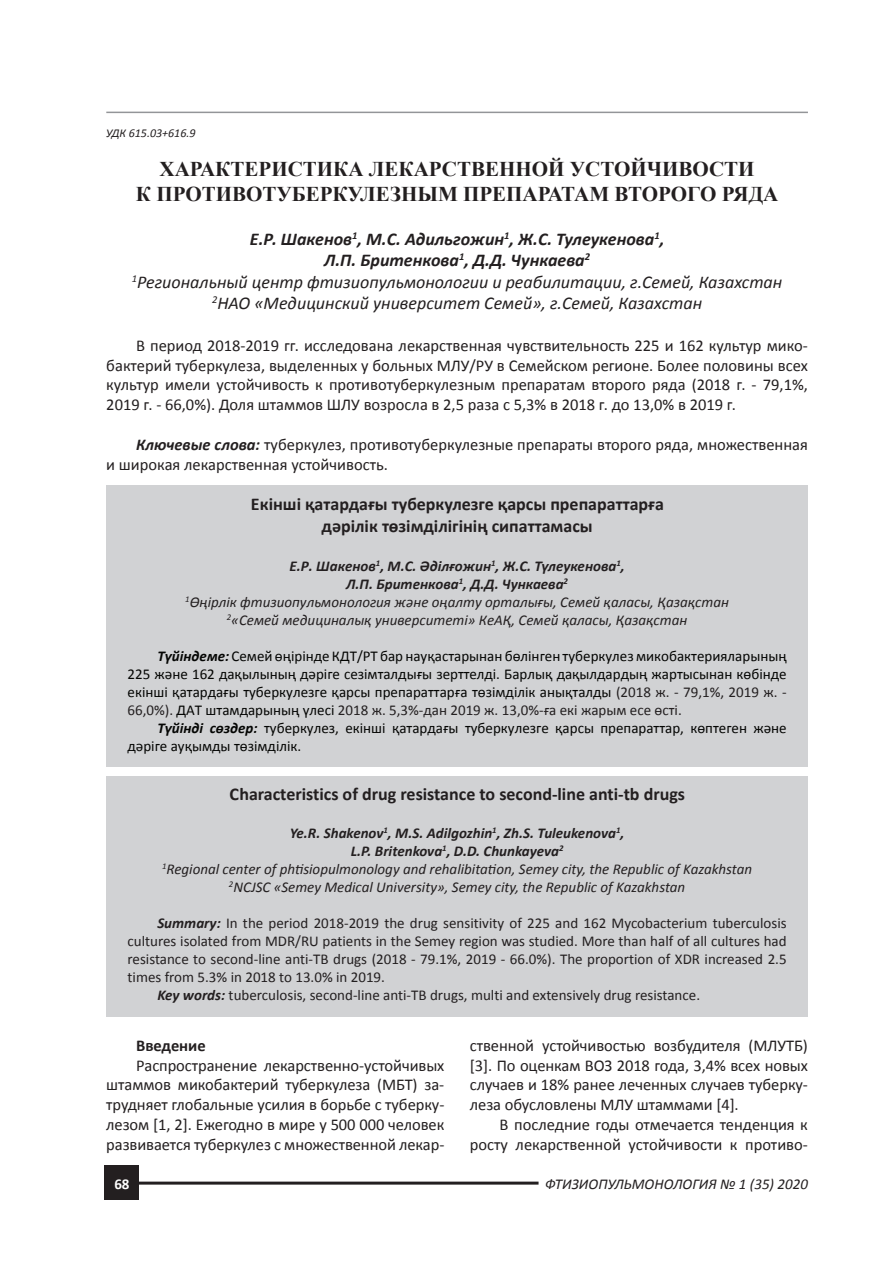
<style>
.page{position:relative;width:893px;height:1263px;background:#fff}
.page>*{position:absolute;margin:0;border:0;box-sizing:border-box;transform-origin:0 0}
.t1{font:700 21px/25.2px "Times New Roman";color:#231f20;text-align:center}
.t2{font:italic 18px/21.6px "Calibri";color:#231f20;text-align:center}
.t3{font:700 18px/21.6px "Calibri";color:#231f20;text-align:center}
.t4{font:16.5px/19.8px "Calibri";color:#231f20;text-align:justify}
.t5{font:700 16.5px "Calibri";color:#231f20}
.t6{font:italic 15px/18px "Calibri";color:#231f20;text-align:center}
.t7{font:15px/18px "Calibri";color:#040503;text-align:justify}
.t8{font:15px "Calibri";color:#231f20}
.t9{font:700 15px "Calibri";color:#fff}
.t10{font:italic 12px "Calibri";color:#231f20}
.s1{font-weight:700}
.s2{font-weight:700;font-style:italic}
.s3{color:#231f20}
</style>
<div class="page">
<hr style="left:106px;top:112px;width:702px;height:1px;background:#939598">
<div style="left:105px;top:1166px;width:34px;height:34px;background:#231f20"></div>
<hr style="left:139px;top:1181px;width:400px;height:3px;background:#231f20">
<div style="left:106px;top:485px;width:702px;height:281px;background:#d1d2d4"></div>
<div style="left:106px;top:776px;width:702px;height:241px;background:#d1d2d4"></div>
<p class="t10" style="left:106px;top:124px;width:91px">УДК 615.03+616.9</p>
<p class="t1" style="left:136px;top:156px;width:644px">ХАРАКТЕРИСТИКА ЛЕКАРСТВЕННОЙ УСТОЙЧИВОСТИ<br>К ПРОТИВОТУБЕРКУЛЕЗНЫМ ПРЕПАРАТАМ ВТОРОГО РЯДА</p>
<p class="t2" style="left:132px;top:227px;width:652px"><span class="s1">Е.Р. Шакенов</span><sup>1</sup><span class="s1">, М.С. Адильгожин</span><sup>1</sup><span class="s1">, Ж.С. Тулеукенова</span><sup>1</sup><span class="s1">,<br>Л.П. Бритенкова</span><sup>1</sup><span class="s1">, Д.Д. Чункаева</span><sup>2<br></sup><sup>1</sup>Региональный центр фтизиопульмонологии и реабилитации, г.Семей, Казахстан <sup>2</sup>НАО «Медицинский университет Семей», г.Семей, Казахстан</p>
<p class="t4" style="left:106px;top:335px;width:703px;text-indent:30px">В период 2018-2019 гг. исследована лекарственная чувствительность 225 и 162 культур мико&shy;бактерий туберкулеза, выделенных у больных МЛУ/РУ в Семейском регионе. Более половины всех культур имели устойчивость к противотуберкулезным препаратам второго ряда (2018 г. - 79,1%, 2019 г. - 66,0%). Доля штаммов ШЛУ возросла в 2,5 раза с 5,3% в 2018 г. до 13,0% в 2019 г.</p>
<p class="t4" style="left:106px;top:434px;width:703px;text-indent:30px"><span class="s2">Ключевые слова:</span> туберкулез, противотуберкулезные препараты второго ряда, множественная и широкая лекарственная устойчивость.</p>
<p class="t3" style="left:251px;top:493px;width:415px">Екінші қатардағы туберкулезге қарсы препараттарға дәрілік төзімділігінің сипаттамасы</p>
<p class="t6" style="left:185px;top:557px;width:545px"><span class="s1">Е.Р. Шакенов</span><sup>1</sup><span class="s1">, М.С. Әділғожин</span><sup>1</sup><span class="s1">, Ж.С. Түлеукенова</span><sup>1</sup><span class="s1">,<br>Л.П. Бритенкова</span><sup>1</sup><span class="s1">, Д.Д. Чункаева</span><sup>2<br></sup><sup>1</sup>Өңірлік фтизиопульмонология және оңалту орталығы, Семей қаласы, Қазақстан <sup>2</sup>«Семей медициналық университеті» КеАҚ, Семей қаласы, Қазақстан</p>
<p class="t7" style="left:128px;top:647px;width:661px;text-indent:30px"><span class="s2">Түйіндеме:</span> Семей өңірінде КДТ/РТ бар науқастарынан бөлінген туберкулез микобактерияларының 225 және 162 дақылының дәріге сезімталдығы зерттелді. Барлық дақылдардың жартысынан көбінде екінші қатардағы туберкулезге қарсы препараттарға төзімділік анықталды <span class="s3">(2018 ж. - 79,1%, 2019 ж. - 66,0%).</span> ДАТ штамдарының үлесі <span class="s3">2018 ж. 5,3%-дан 2019 ж. 13,0%-ға екі жарым есе өсті.</span></p>
<p class="t7" style="left:128px;top:719px;width:661px;text-indent:30px"><span class="s2">Түйінді сөздер:</span> туберкулез, екінші қатардағы туберкулезге қарсы препараттар, көптеген және дәріге ауқымды төзімділік.</p>
<p class="t3" style="left:229px;top:783px;width:457px">Characteristics of drug resistance to second-line anti-tb drugs</p>
<p class="t6" style="left:162px;top:823px;width:592px"><span class="s1">Ye.R. Shakenov</span><sup>1</sup><span class="s1">, M.S. Adilgozhin</span><sup>1</sup><span class="s1">, Zh.S. Tuleukenova</span><sup>1</sup><span class="s1">,<br>L.P. Britenkova</span><sup>1</sup><span class="s1">, D.D. Chunkayeva</span><sup>2<br></sup><sup>1</sup>Regional center of phtisiopulmonology and rehalibitation, Semey city, the Republic of Kazakhstan <sup>2</sup>NCJSC «Semey Medical University», Semey city, the Republic of Kazakhstan</p>
<p class="t8" style="left:157px;top:913px;width:631px"><span class="s2">Summary:</span> In the period 2018-2019 the drug sensitivity of 225 and 162 Mycobacterium tuberculosis</p>
<p class="t8" style="left:128px;top:931px;width:661px">cultures isolated from MDR/RU patients in the Semey region was studied. More than half of all cultures had</p>
<p class="t8" style="left:128px;top:949px;width:661px">resistance to second-line anti-TB drugs (2018 - 79.1%, 2019 - 66.0%). The proportion of XDR increased 2.5</p>
<p class="t8" style="left:128px;top:967px;width:259px">times from 5.3% in 2018 to 13.0% in 2019.</p>
<p class="t8" style="left:157px;top:985px;width:544px"><span class="s2">Key words:</span> tuberculosis, second-line anti-TB drugs, multi and extensively drug resistance.</p>
<p class="t4" style="left:470px;top:1035px;width:340px">ственной устойчивостью возбудителя (МЛУТБ) [3]. По оценкам ВОЗ 2018 года, 3,4% всех новых случаев и 18% ранее леченных случаев туберку&shy;леза обусловлены МЛУ штаммами [4].</p>
<p class="t4" style="left:470px;top:1115px;width:340px;text-align:right">В последние годы отмечается тенденция к росту лекарственной устойчивости к противо-</p>
<p class="t5" style="left:136px;top:1035px;width:71px">Введение</p>
<p class="t4" style="left:106px;top:1055px;width:340px;text-indent:30px">Распространение лекарственно-устойчивых штаммов микобактерий туберкулеза (МБТ) за&shy;трудняет глобальные усилия в борьбе с туберку&shy;лезом [1, 2]. Ежегодно в мире у 500 000 человек развивается туберкулез с множественной лекар-</p>
<p class="t9" style="left:114px;top:1175px;width:17px">68</p>
<p class="t6" style="left:545px;top:1174px;width:264px">ФТИЗИОПУЛЬМОНОЛОГИЯ № 1 (35) 2020</p>
</div>
